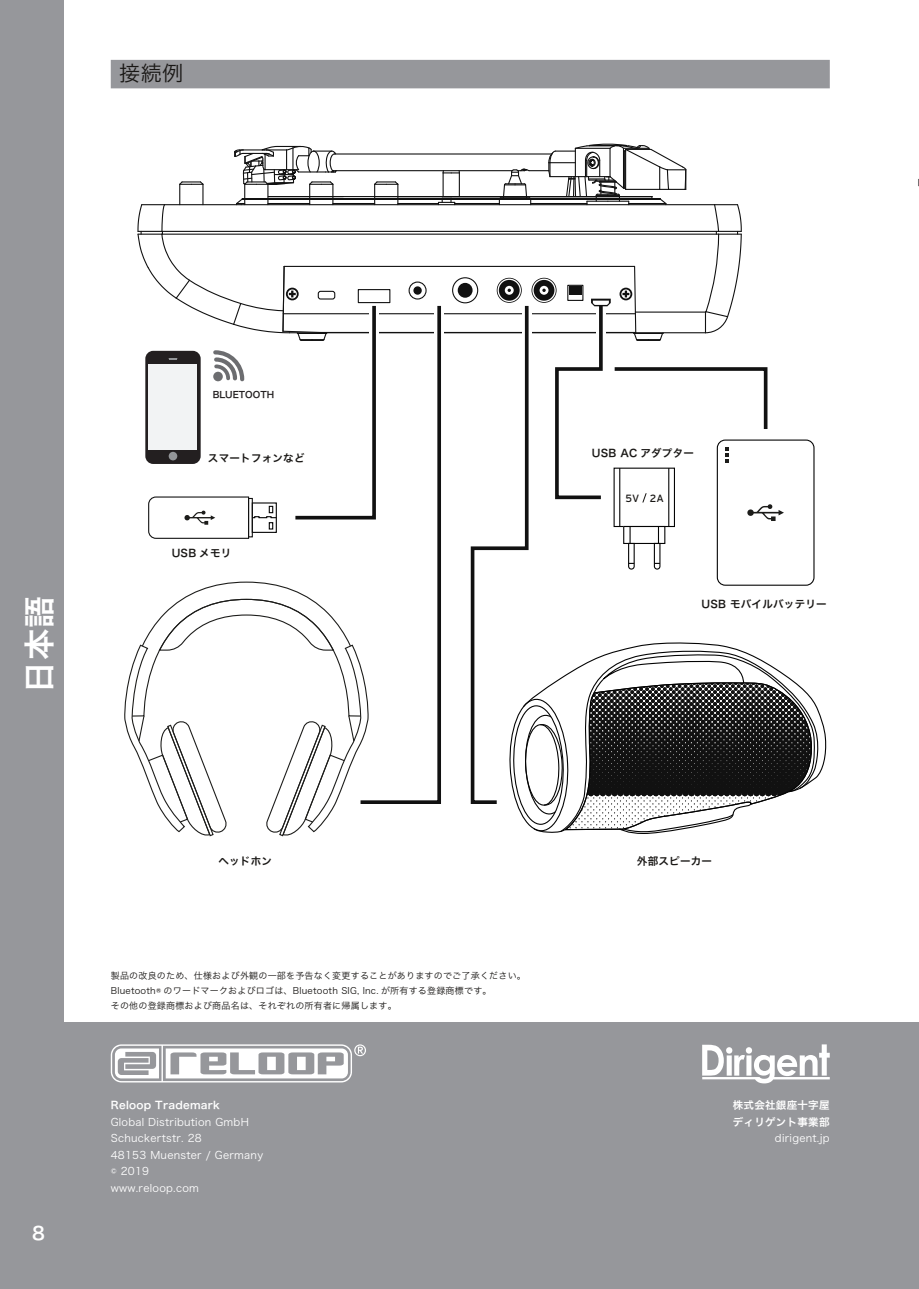
<style>
.page{position:relative;width:919px;height:1289px;background:#fff}
.page>*{position:absolute;margin:0;border:0;box-sizing:border-box;transform-origin:0 0}
.t1{font:31.65px "Hira Kaku Pro W6";color:#fff}
.t2{font:21px "Hira Kaku Pro W3";color:#191715}
.t3{font:18px "Hira Kaku Pro W6";color:#fff}
.t4{font:10.5px/16.5px "Hira Kaku Pro W3";letter-spacing:.025em;color:#fff}
.t5{font:10.5px "Hira Kaku Pro W6";letter-spacing:.025em;color:#191715}
.t6{font:10.5px/16.5px "Hira Kaku Pro W6";letter-spacing:.025em;color:#fff}
.t7{font:10.5px "Interstate";color:#191715}
.t8{font:9px/15px "Hira Kaku Pro W3";letter-spacing:.025em;color:#191715}
.t9{font:9px "Hira Kaku Pro W6";color:#231f20}
</style>
<div class="page">
<div style="left:0;top:0;width:64px;height:1288px;background:#96979b"></div>
<div style="left:111px;top:60px;width:718px;height:28px;background:#96979b"></div>
<div style="left:0;top:1022px;width:918px;height:266px;background:#96979b"></div>
<svg style="left:111px;top:1044px;width:255px;height:38px"></svg>
<svg style="left:702px;top:1044px;width:127px;height:39px"></svg>
<hr style="left:164px;top:204px;width:550px;height:1px;background:#111">
<hr style="left:162px;top:231px;width:556px;height:1px;background:#111">
<hr style="left:454px;top:203px;width:45px;height:1px;background:#111">
<hr style="left:284px;top:266px;width:350px;height:1px;background:#111">
<hr style="left:162px;top:233px;width:556px;height:2px;background:#111">
<hr style="left:320px;top:332px;width:315px;height:1px;background:#111">
<hr style="left:283px;top:313px;width:352px;height:1px;background:#111">
<hr style="left:334px;top:153px;width:217px;height:1px;background:#111">
<hr style="left:451px;top:198px;width:48px;height:1px;background:#111">
<hr style="left:451px;top:196px;width:52px;height:1px;background:#111">
<hr style="left:333px;top:170px;width:179px;height:1px;background:#111">
<div style="left:452px;top:277px;width:26px;height:26px;border:1px solid #111;border-radius:50%"></div>
<div style="left:457px;top:283px;width:15px;height:15px;background:#111;border-radius:50%"></div>
<svg style="left:469px;top:144px;width:358px;height:690px"></svg>
<svg style="left:124px;top:145px;width:336px;height:692px"></svg>
<div style="left:213px;top:372px;width:10px;height:9px;background:#6c6d70;border-radius:50%"></div>
<h2 class="t2" style="left:119px;top:55px;width:66px">接続例</h2>
<h1 class="t1" style="left:11px;top:692px;width:98px;rotate:-90deg">日本語</h1>
<p class="t9" style="left:213px;top:386px;width:63px">BLUETOOTH</p>
<p class="t5" style="left:208px;top:449px;width:98px">スマートフォンなど</p>
<p class="t5" style="left:172px;top:544px;width:61px">USB メモリ</p>
<p class="t5" style="left:591px;top:443px;width:104px">USB AC アダプター</p>
<p class="t7" style="left:625px;top:492px;width:40px">5V 2A</p>
<p class="t5" style="left:701px;top:595px;width:127px">USB モバイルバッテリー</p>
<h3 class="t3" style="left:32px;top:1216px;width:14px">8</h3>
<p class="t5" style="left:218px;top:851px;width:55px">ヘッドホン</p>
<p class="t5" style="left:637px;top:851px;width:77px">外部スピーカー</p>
<p class="t8" style="left:111px;top:967px;width:416px">製品の改良のため、仕様および外観の一部を予告なく変更することがありますのでご了承ください。<br>Bluetooth® のワードマークおよびロゴは、Bluetooth SIG, Inc. が所有する登録商標です。<br>その他の登録商標および商品名は、それぞれの所有者に帰属します。</p>
<p class="t6" style="left:111px;top:1096px;width:111px">Reloop Trademark</p>
<p class="t4" style="left:111px;top:1112px;width:154px">Global Distribution GmbH<br>Schuckertstr. 28<br>48153 Muenster / Germany © 2019<br>www.reloop.com</p>
<p class="t6" style="left:732px;top:1096px;width:98px">株式会社銀座十字屋ディリゲント事業部</p>
<p class="t4" style="left:775px;top:1129px;width:56px">dirigent.jp</p>
</div>
